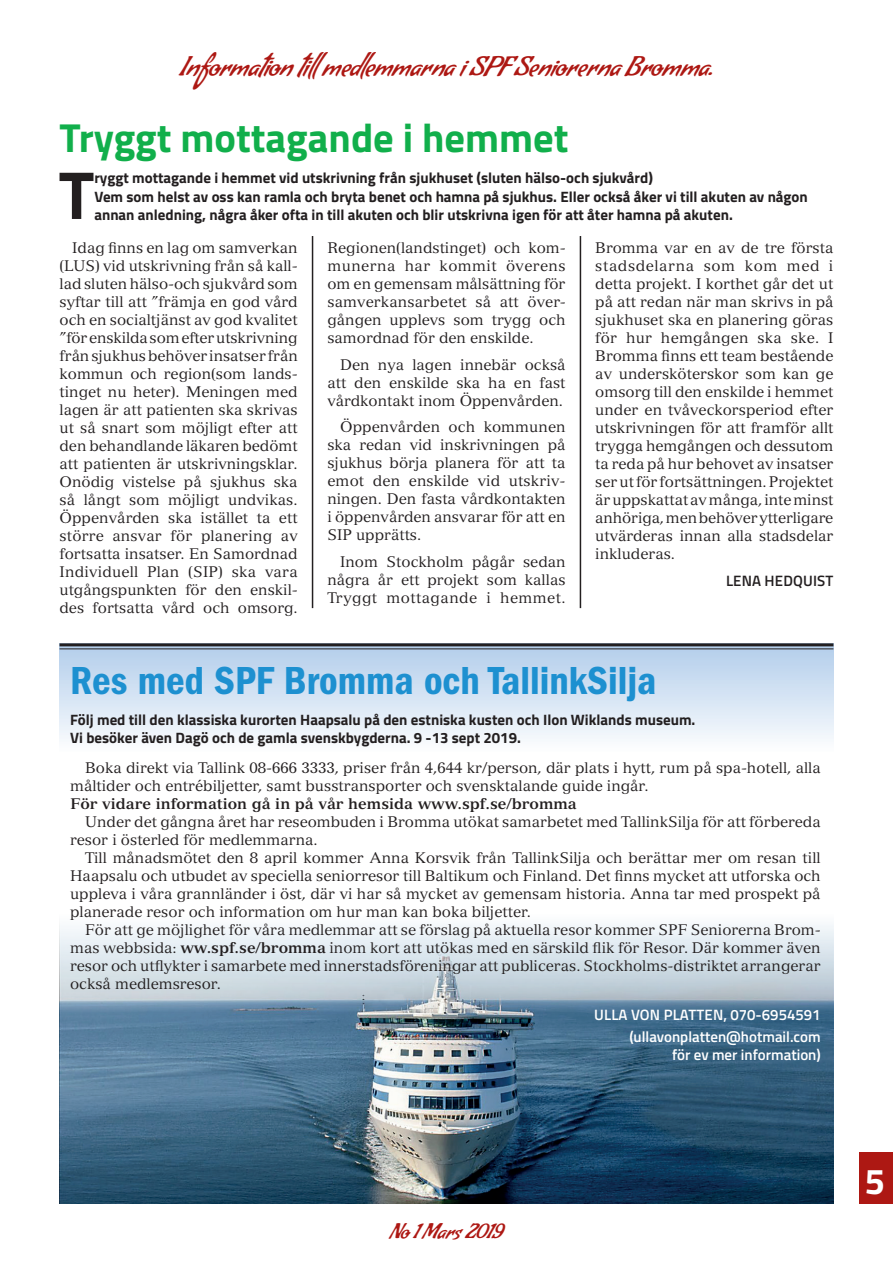
<style>
.page{position:relative;width:893px;height:1263px;background:#fff}
.page>*{position:absolute;margin:0;border:0;box-sizing:border-box;transform-origin:0 0}
.t1{font:700 67.95px "Titillium Web";color:#231f20}
.t2{font:600 condensed 40.5px "Franklin Gothic";color:#1d90d0}
.t3{font:700 40.5px "Titillium Web";color:#11af4b}
.t4{font:700 36px "Titillium Web";color:#fff}
.t5{font:27px "Condiment";letter-spacing:-.02em;color:#ad1813}
.t6{font:21px "Condiment";letter-spacing:-.02em;color:#ad1813}
.t7{font:15px/18px "Versailles";color:#231f20;text-align:justify}
.t8{font:700 15px/18.5px "Titillium Web";color:#231f20}
.t9{font:600 15px/22.2px "Titillium Web";color:#fff;text-align:right}
.t10{font:700 15px "Versailles";color:#231f20}
.t11{font:600 15px "Titillium Web";letter-spacing:.01em;color:#231f20}
.s1{font-weight:700}
</style>
<div class="page">
<div style="left:859px;top:1152px;width:34px;height:51px;background:#ad1813"></div>
<svg style="left:60px;top:646px;width:773px;height:93px;background:#d2e1f1"></svg>
<img style="left:60px;top:924px;width:773px;height:279px">
<hr style="left:60px;top:643px;width:773px;height:3px;background:#231f20">
<hr style="left:60px;top:648px;width:773px;height:1px;background:#231f20">
<hr style="left:580px;top:236px;width:1px;height:372px;background:#231f20">
<hr style="left:312px;top:236px;width:1px;height:372px;background:#231f20">
<h3 class="t5" style="left:179px;top:50px;width:536px">Information till medlemmarna i SPF Seniorerna Bromma.</h3>
<h2 class="t3" style="left:60px;top:107px;width:511px">Tryggt mottagande i hemmet</h2>
<h1 class="t1" style="left:59px;top:143px;width:37px">T</h1>
<p class="t8" style="left:94px;top:168px;width:715px">ryggt mottagande i hemmet vid utskrivning från sjukhuset (sluten hälso-och sjukvård)<br>Vem som helst av oss kan ramla och bryta benet och hamna på sjukhus. Eller också åker vi till akuten av någon annan anledning, några åker ofta in till akuten och blir utskrivna igen för att åter hamna på akuten.</p>
<p class="t7" style="left:60px;top:239px;width:240px;text-indent:13px">Idag finns en lag om samverkan (LUS) vid utskrivning från så kal - lad sluten hälso-och sjukvård som syftar till att ”främja en god vård och en socialtjänst av god kvalitet ”för enskilda som efter utskrivning från sjukhus behöver insatser från kommun och region(som lands&shy;tinget nu heter). Meningen med lagen är att patienten ska skrivas ut så snart som möjligt efter att den behandlande läkaren bedömt att patienten är utskrivningsklar.<br>Onödig vistelse på sjukhus ska så långt som möjligt undvikas.<br>Öppenvården ska istället ta ett större ansvar för planering av fortsatta insatser. En Samordnad Individuell Plan (SIP) ska vara utgångspunkten för den enskil&shy;des fortsatta vård och omsorg.</p>
<p class="t7" style="left:327px;top:239px;width:240px">Regionen(landstinget) och kom&shy;munerna har kommit överens om en gemensam målsättning för samverkansarbetet så att över&shy;gången upplevs som trygg och samordnad för den enskilde.</p>
<p class="t7" style="left:595px;top:239px;width:240px">Bromma var en av de tre första stadsdelarna som kom med i detta projekt. I korthet går det ut på att redan när man skrivs in på sjukhuset ska en planering göras för hur hemgången ska ske. I Bromma finns ett team bestående av undersköterskor som kan ge omsorg till den enskilde i hemmet under en tvåveckorsperiod efter utskrivningen för att framför allt trygga hemgången och dessutom ta reda på hur behovet av insatser ser ut för fortsättningen. Projektet är uppskattat av många, inte minst anhöriga, men behöver ytterligare utvärderas innan alla stadsdelar inkluderas.</p>
<p class="t11" style="left:726px;top:569px;width:109px">LENA HEDQUIST</p>
<p class="t7" style="left:327px;top:355px;width:240px;text-indent:13px">Den nya lagen innebär också att den enskilde ska ha en fast vårdkontakt inom Öppenvården.</p>
<p class="t7" style="left:327px;top:418px;width:240px;text-indent:13px">Öppenvården och kommunen ska redan vid inskrivningen på sjukhus börja planera för att ta emot den enskilde vid utskriv&shy;ningen. Den fasta vårdkontakten i öppenvården ansvarar för att en SIP upprätts.</p>
<p class="t7" style="left:327px;top:552px;width:240px;text-indent:13px">Inom Stockholm pågår sedan några år ett projekt som kallas Tryggt mottagande i hemmet.</p>
<h2 class="t2" style="left:70px;top:657px;width:588px">Res med SPF Bromma och TallinkSilja</h2>
<p class="t8" style="left:70px;top:709px;width:627px;line-height:18px">Följ med till den klassiska kurorten Haapsalu på den estniska kusten och Ilon Wiklands museum.<br>Vi besöker även Dagö och de gamla svenskbygderna. 9 -13 sept 2019.</p>
<p class="t7" style="left:70px;top:759px;width:752px;text-indent:15px">Boka direkt via Tallink 08-666 3333, priser från 4,644 kr/person, där plats i hytt, rum på spa-hotell, alla måltider och entrébiljetter, samt busstransporter och svensktalande guide ingår.</p>
<p class="t10" style="left:70px;top:795px;width:508px">För vidare information gå in på vår hemsida www.spf.se/bromma</p>
<p class="t7" style="left:70px;top:813px;width:752px;text-indent:15px">Under det gångna året har reseombuden i Bromma utökat samarbetet med TallinkSilja för att förbereda resor i österled för medlemmarna.</p>
<p class="t7" style="left:70px;top:849px;width:752px;text-indent:15px">Till månadsmötet den 8 april kommer Anna Korsvik från TallinkSilja och berättar mer om resan till Haapsalu och utbudet av speciella seniorresor till Baltikum och Finland. Det finns mycket att utforska och uppleva i våra grannländer i öst, där vi har så mycket av gemensam historia. Anna tar med prospekt på planerade resor och information om hur man kan boka biljetter.</p>
<p class="t7" style="left:70px;top:921px;width:752px;text-indent:15px">För att ge möjlighet för våra medlemmar att se förslag på aktuella resor kommer SPF Seniorerna Brom&shy;mas webbsida: <span class="s1">ww.spf.se/bromma</span> inom kort att utökas med en särskild flik för Resor. Där kommer även resor och utflykter i samarbete med innerstadsföreningar att publiceras. Stockholms-distriktet arrangerar också medlemsresor.</p>
<p class="t9" style="left:594px;top:1003px;width:228px">ULLA VON PLATTEN, 070-6954591 (ullavonplatten@hotmail.com</p>
<p class="t9" style="left:672px;top:1043px;width:150px">för ev mer information)</p>
<h3 class="t6" style="left:390px;top:1219px;width:115px">No 1 Mars 2019</h3>
<h3 class="t4" style="left:865px;top:1154px;width:22px">5</h3>
</div>
